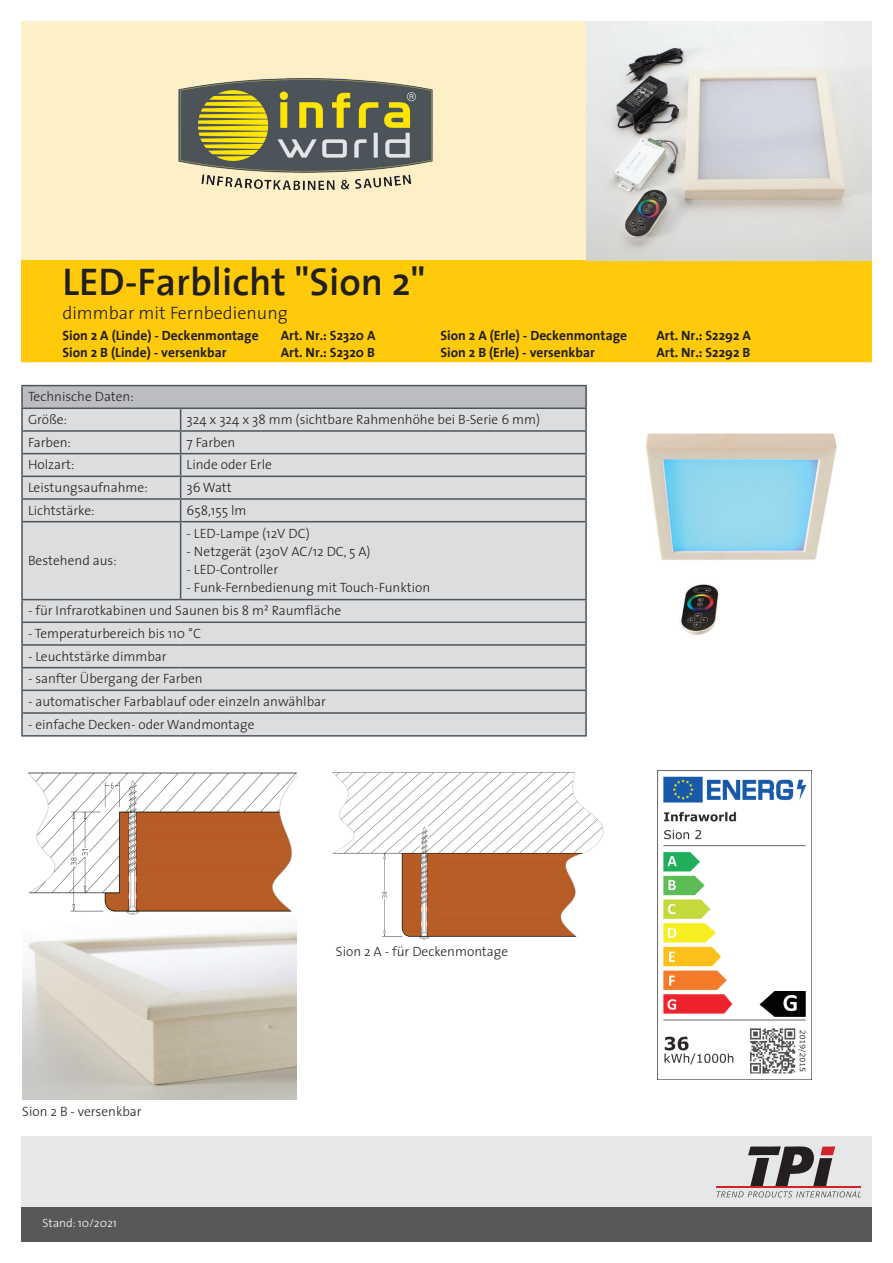
<style>
.page{position:relative;width:893px;height:1263px;background:#fff}
.page>*{position:absolute;margin:0;border:0;box-sizing:border-box;transform-origin:0 0}
.t1{font:600 39px "The Sans";color:#231f20}
.t2{font:300 18px "The Sans";color:#231f20}
.t3{font:300 13.5px/22.6px "The Sans";color:#231f20}
.t4{font:700 13.5px "The Sans";color:#231f20}
.t5{font:300 12px "The Sans";color:#fff}
.s1{font-family:"Calibri"}
</style>
<div class="page">
<div style="left:21px;top:21px;width:851px;height:341px;background:#fef0c6"></div>
<div style="left:21px;top:260px;width:851px;height:101px;background:#feca0a"></div>
<div style="left:21px;top:1208px;width:851px;height:34px;background:#57585a"></div>
<img style="left:587px;top:21px;width:285px;height:239px">
<img style="left:645px;top:433px;width:192px;height:202px">
<div style="left:21px;top:1136px;width:851px;height:71px;background:#e6e7e9"></div>
<img style="left:332px;top:772px;width:272px;height:168px">
<img style="left:22px;top:772px;width:275px;height:327px">
<img style="left:657px;top:770px;width:155px;height:309px">
<svg style="left:717px;top:1146px;width:144px;height:51px"></svg>
<hr style="left:716px;top:1186px;width:145px;height:1px;background:#d1232a">
<img style="left:164px;top:79px;width:269px;height:112px">
<div style="left:22px;top:386px;width:564px;height:22px;background:#bcbdc0"></div>
<div style="left:23px;top:409px;width:562px;height:326px;background:#dcdddf"></div>
<hr style="left:21px;top:385px;width:160px;height:1px;background:#4d545a">
<hr style="left:21px;top:386px;width:2px;height:21px;background:#4d545a">
<hr style="left:181px;top:385px;width:406px;height:1px;background:#4d545a">
<hr style="left:585px;top:386px;width:2px;height:21px;background:#4d545a">
<hr style="left:21px;top:407px;width:160px;height:2px;background:#4d545a">
<hr style="left:181px;top:407px;width:406px;height:2px;background:#4d545a">
<hr style="left:21px;top:409px;width:2px;height:21px;background:#4d545a">
<hr style="left:585px;top:409px;width:2px;height:21px;background:#4d545a">
<hr style="left:21px;top:432px;width:2px;height:21px;background:#4d545a">
<hr style="left:585px;top:432px;width:2px;height:21px;background:#4d545a">
<hr style="left:21px;top:454px;width:2px;height:22px;background:#4d545a">
<hr style="left:585px;top:454px;width:2px;height:22px;background:#4d545a">
<hr style="left:21px;top:477px;width:2px;height:21px;background:#4d545a">
<hr style="left:585px;top:477px;width:2px;height:21px;background:#4d545a">
<hr style="left:21px;top:500px;width:2px;height:21px;background:#4d545a">
<svg style="left:180px;top:409px;width:1px;height:112px"></svg>
<hr style="left:585px;top:500px;width:2px;height:21px;background:#4d545a">
<hr style="left:21px;top:522px;width:2px;height:77px;background:#4d545a">
<hr style="left:180px;top:522px;width:1px;height:77px;background:#4d545a">
<hr style="left:585px;top:522px;width:2px;height:77px;background:#4d545a">
<hr style="left:21px;top:623px;width:2px;height:21px;background:#4d545a">
<hr style="left:585px;top:623px;width:2px;height:21px;background:#4d545a">
<hr style="left:21px;top:644px;width:160px;height:2px;background:#4d545a">
<hr style="left:21px;top:646px;width:2px;height:21px;background:#4d545a">
<hr style="left:181px;top:644px;width:406px;height:2px;background:#4d545a">
<hr style="left:585px;top:646px;width:2px;height:21px;background:#4d545a">
<hr style="left:21px;top:667px;width:160px;height:1px;background:#4d545a">
<hr style="left:21px;top:668px;width:2px;height:21px;background:#4d545a">
<hr style="left:181px;top:667px;width:406px;height:1px;background:#4d545a">
<hr style="left:585px;top:668px;width:2px;height:21px;background:#4d545a">
<hr style="left:21px;top:689px;width:160px;height:2px;background:#4d545a">
<hr style="left:21px;top:691px;width:2px;height:21px;background:#4d545a">
<hr style="left:181px;top:689px;width:406px;height:2px;background:#4d545a">
<hr style="left:585px;top:691px;width:2px;height:21px;background:#4d545a">
<hr style="left:21px;top:712px;width:160px;height:2px;background:#4d545a">
<hr style="left:21px;top:714px;width:2px;height:21px;background:#4d545a">
<hr style="left:181px;top:712px;width:406px;height:2px;background:#4d545a">
<hr style="left:585px;top:714px;width:2px;height:21px;background:#4d545a">
<hr style="left:21px;top:735px;width:160px;height:2px;background:#4d545a">
<hr style="left:181px;top:735px;width:406px;height:2px;background:#4d545a">
<hr style="left:21px;top:430px;width:160px;height:2px;background:#4d545a">
<hr style="left:181px;top:430px;width:406px;height:2px;background:#4d545a">
<hr style="left:21px;top:453px;width:160px;height:1px;background:#4d545a">
<hr style="left:181px;top:453px;width:406px;height:1px;background:#4d545a">
<hr style="left:21px;top:476px;width:160px;height:1px;background:#4d545a">
<hr style="left:181px;top:476px;width:406px;height:1px;background:#4d545a">
<hr style="left:21px;top:498px;width:160px;height:2px;background:#4d545a">
<hr style="left:181px;top:498px;width:406px;height:2px;background:#4d545a">
<hr style="left:21px;top:521px;width:160px;height:1px;background:#4d545a">
<hr style="left:181px;top:521px;width:406px;height:1px;background:#4d545a">
<hr style="left:21px;top:599px;width:160px;height:1px;background:#4d545a">
<hr style="left:21px;top:600px;width:2px;height:21px;background:#4d545a">
<hr style="left:181px;top:599px;width:406px;height:1px;background:#4d545a">
<hr style="left:585px;top:600px;width:2px;height:21px;background:#4d545a">
<hr style="left:21px;top:621px;width:160px;height:2px;background:#4d545a">
<hr style="left:181px;top:621px;width:406px;height:2px;background:#4d545a">
<h1 class="t1" style="left:62px;top:250px;width:365px">LED-Farblicht "Sion 2"</h1>
<h2 class="t2" style="left:62px;top:298px;width:227px">dimmbar mit Fernbedienung</h2>
<p class="t4" style="left:62px;top:324px;width:198px">Sion 2 A (Linde) - Deckenmontage</p>
<p class="t4" style="left:281px;top:324px;width:96px">Art. Nr.: S2320 A</p>
<p class="t4" style="left:440px;top:324px;width:188px">Sion 2 A (Erle) - Deckenmontage</p>
<p class="t4" style="left:656px;top:324px;width:96px">Art. Nr.: S2292 A</p>
<p class="t4" style="left:62px;top:341px;width:166px">Sion 2 B (Linde) - versenkbar</p>
<p class="t4" style="left:281px;top:341px;width:96px">Art. Nr.: S2320 B</p>
<p class="t4" style="left:440px;top:341px;width:156px">Sion 2 B (Erle) - versenkbar</p>
<p class="t4" style="left:656px;top:341px;width:95px">Art. Nr.: S2292 B</p>
<p class="t3" style="left:28px;top:385px;width:107px">Technische Daten:<br>Größe:</p>
<p class="t3" style="left:187px;top:407px;width:355px">324 x 324 x 38 mm (sichtbare Rahmenhöhe bei B-Serie 6 mm)</p>
<p class="t3" style="left:28px;top:430px;width:44px">Farben:</p>
<p class="t3" style="left:187px;top:430px;width:50px">7 Farben</p>
<p class="t3" style="left:28px;top:453px;width:48px">Holzart:</p>
<p class="t3" style="left:187px;top:453px;width:87px">Linde oder Erle</p>
<p class="t3" style="left:28px;top:475px;width:121px">Leistungsaufnahme:</p>
<p class="t3" style="left:187px;top:475px;width:47px">36 Watt</p>
<p class="t3" style="left:28px;top:498px;width:68px">Lichtstärke:</p>
<p class="t3" style="left:187px;top:498px;width:61px">658,155 lm</p>
<p class="t3" style="left:28px;top:548px;width:90px">Bestehend aus:</p>
<p class="t3" style="left:187px;top:521px;width:125px">- LED-Lampe (12V DC)</p>
<p class="t3" style="left:187px;top:539px;width:185px">- Netzgerät (230V AC/12 DC, 5 A)</p>
<p class="t3" style="left:187px;top:557px;width:93px">- LED-Controller</p>
<p class="t3" style="left:187px;top:575px;width:245px">- Funk-Fernbedienung mit Touch-Funktion</p>
<p class="t3" style="left:28px;top:599px;width:315px">- für Infrarotkabinen und Saunen bis 8 m<span class="s1">²</span> Raumfläche</p>
<p class="t3" style="left:28px;top:621px;width:175px">- Temperaturbereich bis 110 °C</p>
<p class="t3" style="left:28px;top:644px;width:140px">- Leuchtstärke dimmbar</p>
<p class="t3" style="left:28px;top:667px;width:176px">- sanfter Übergang der Farben</p>
<p class="t3" style="left:28px;top:689px;width:299px">- automatischer Farbablauf oder einzeln anwählbar</p>
<p class="t3" style="left:28px;top:712px;width:228px">- einfache Decken- oder Wandmontage</p>
<p class="t3" style="left:22px;top:1099px;width:121px">Sion 2 B - versenkbar</p>
<p class="t5" style="left:43px;top:1213px;width:76px">Stand: 10/2021</p>
<p class="t3" style="left:336px;top:939px;width:174px">Sion 2 A - für Deckenmontage</p>
</div>
